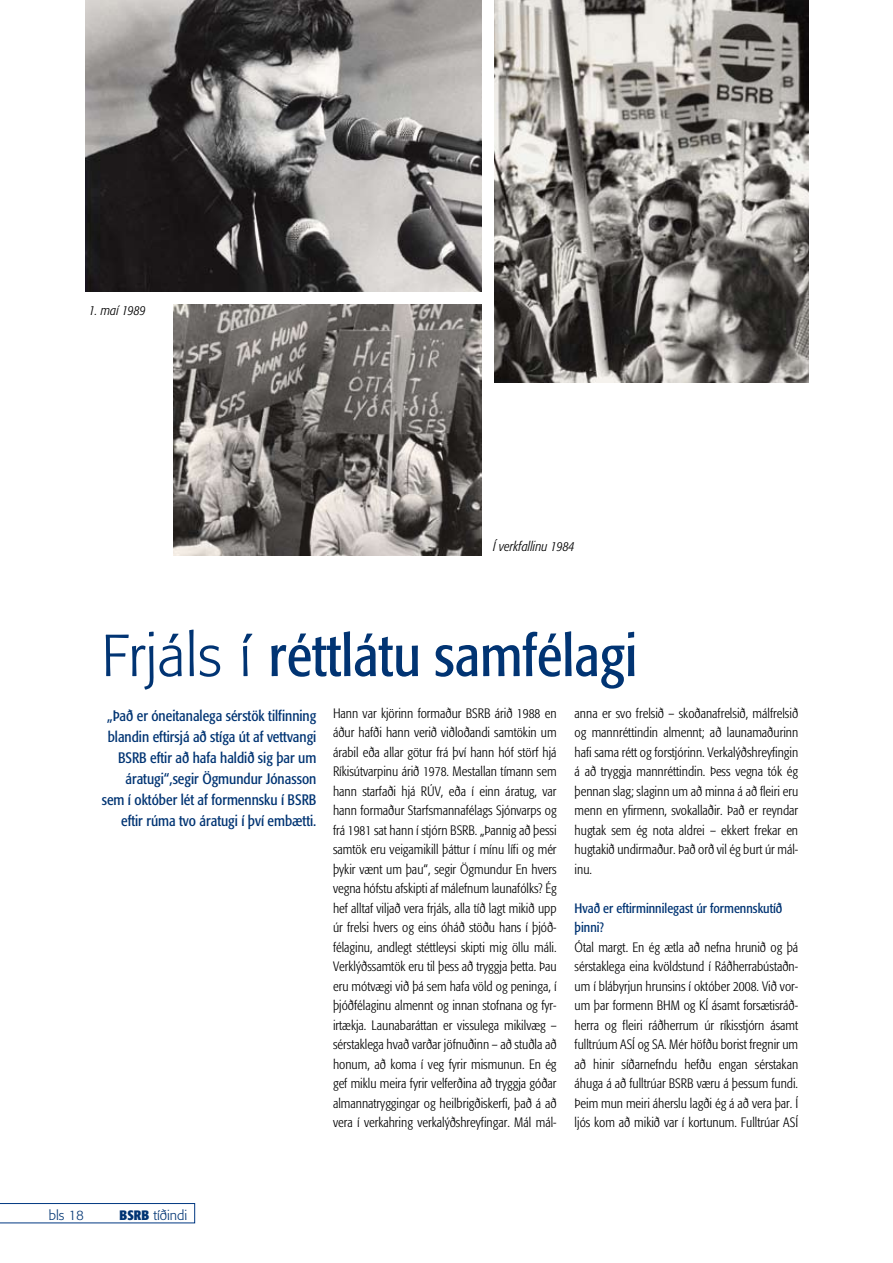
<style>
.page{position:relative;width:893px;height:1263px;background:#fff}
.page>*{position:absolute;margin:0;border:0;box-sizing:border-box;transform-origin:0 0}
.t1{font:condensed 58.65px "Formata";color:#013473}
.t2{font:condensed 15px/21px "Formata";color:#013473;text-align:right}
.t3{font:300 condensed 13.5px/19.5px "Formata";color:#000;text-align:justify}
.t4{font:condensed 13.5px/19.5px "Formata";color:#013473}
.t5{font:italic 300 condensed 13.5px "Formata";color:#000}
.t6{font:300 13.5px "Formata";color:#013473}
.s1{font-weight:300;font-stretch:normal}
.s2{font-weight:700;font-stretch:condensed}
</style>
<div class="page">
<svg style="left:0;top:1203px;width:195px;height:20px"></svg>
<img style="left:85px;top:0;width:396px;height:292px">
<img style="left:494px;top:0;width:314px;height:383px">
<img style="left:173px;top:305px;width:308px;height:251px">
<p class="t5" style="left:89px;top:303px;width:58px">1. maí 1989</p>
<p class="t5" style="left:493px;top:538px;width:83px">Í verkfallinu 1984</p>
<h1 class="t1" style="left:101px;top:621px;width:537px"><span class="s1">Frjáls í</span> réttlátu samfélagi</h1>
<p class="t2" style="left:102px;top:705px;width:216px">„Það er óneitanalega sérstök tilfinning blandin eftirsjá að stíga út af vettvangi BSRB eftir að hafa haldið sig þar um áratugi“,segir Ögmundur Jónasson sem í október lét af formennsku í BSRB eftir rúma tvo áratugi í því embætti.</p>
<p class="t3" style="left:333px;top:704px;width:225px">Hann var kjörinn formaður BSRB árið 1988 en áður hafði hann verið viðloðandi samtökin um árabil eða allar götur frá því hann hóf störf hjá Ríkisútvarpinu árið 1978. Mestallan tímann sem hann starfaði hjá RÚV, eða í einn áratug, var hann formaður Starfsmannafélags Sjónvarps og frá 1981 sat hann í stjórn BSRB. „Þannig að þessi samtök eru veigamikill þáttur í mínu lífi og mér þykir vænt um þau“, segir Ögmundur En hvers vegna hófstu afskipti af málefnum launafólks? Ég hef alltaf viljað vera frjáls, alla tíð lagt mikið upp úr frelsi hvers og eins óháð stöðu hans í þjóð&shy;félaginu, andlegt stéttleysi skipti mig öllu máli.<br>Verklýðssamtök eru til þess að tryggja þetta. Þau eru mótvægi við þá sem hafa völd og peninga, í þjóðfélaginu almennt og innan stofnana og fyr&shy;irtækja. Launabaráttan er vissulega mikilvæg – sérstaklega hvað varðar jöfnuðinn – að stuðla að honum, að koma í veg fyrir mismunun. En ég gef miklu meira fyrir velferðina að tryggja góðar almannatryggingar og heilbrigðiskerfi, það á að vera í verkahring verkalýðshreyfingar. Mál mál-</p>
<p class="t3" style="left:575px;top:703px;width:225px">anna er svo frelsið – skoðanafrelsið, málfrelsið og mannréttindin almennt; að launamaðurinn hafi sama rétt og forstjórinn. Verkalýðshreyfingin á að tryggja mannréttindin. Þess vegna tók ég þennan slag; slaginn um að minna á að fleiri eru menn en yfirmenn, svokallaðir. Það er reyndar hugtak sem ég nota aldrei – ekkert frekar en hugtakið undirmaður. Það orð vil ég burt úr mál&shy;inu.</p>
<p class="t4" style="left:575px;top:898px;width:209px">Hvað er eftirminnilegast úr formennskutíð þinni?</p>
<p class="t3" style="left:575px;top:937px;width:225px">Ótal margt. En ég ætla að nefna hrunið og þá sérstaklega eina kvöldstund í Ráðherrabústaðn&shy;um í blábyrjun hrunsins í október 2008. Við vor&shy;um þar formenn BHM og KÍ ásamt forsætisráð&shy;herra og fleiri ráðherrum úr ríkisstjórn ásamt fulltrúum ASÍ og SA. Mér höfðu borist fregnir um að hinir síðarnefndu hefðu engan sérstakan áhuga á að fulltrúar BSRB væru á þessum fundi.<br>Þeim mun meiri áherslu lagði ég á að vera þar. Í ljós kom að mikið var í kortunum. Fulltrúar ASÍ</p>
<p class="t6" style="left:49px;top:1207px;width:37px">bls 18</p>
<p class="t6" style="left:120px;top:1207px;width:69px"><span class="s2">BSRB</span> tíðindi</p>
</div>
